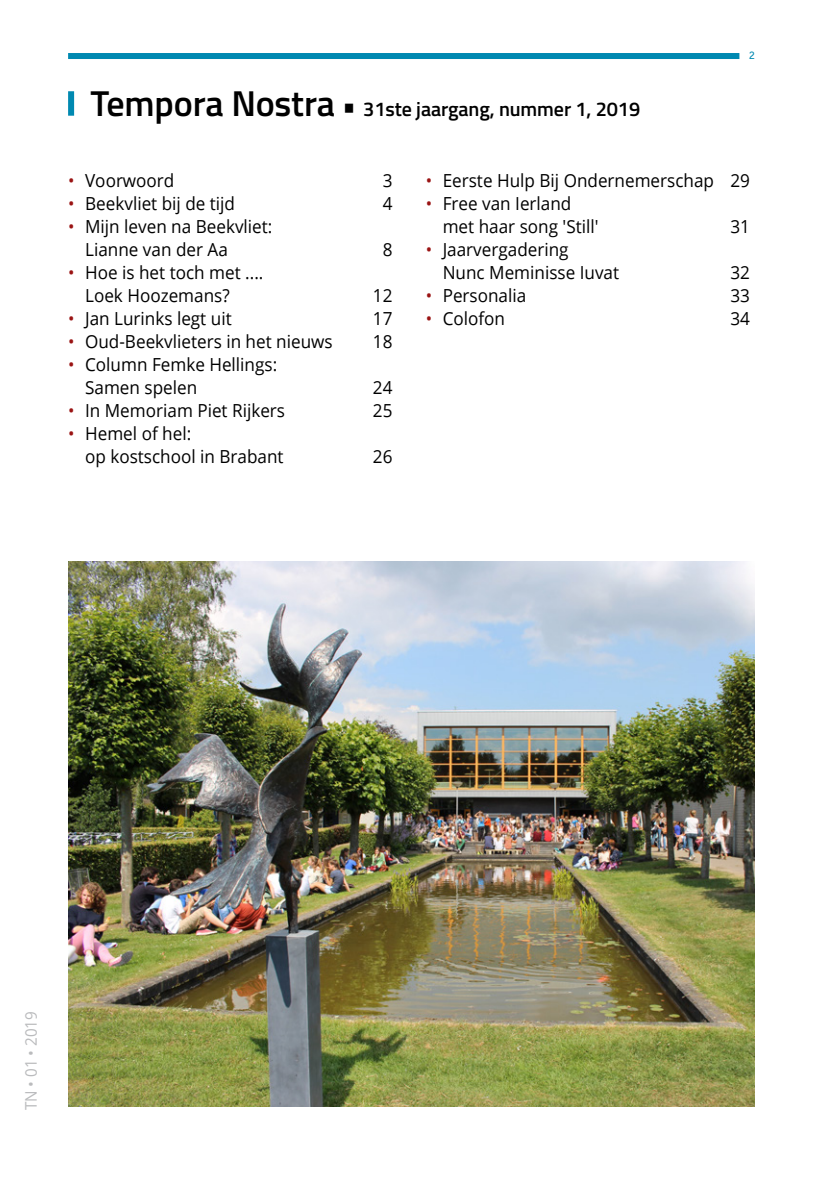
<style>
.page{position:relative;width:840px;height:1191px;background:#fff}
.page>*{position:absolute;margin:0;border:0;box-sizing:border-box;transform-origin:0 0}
.t1{font:600 20px "Titillium Web";letter-spacing:-.005em;color:#000}
.t2{font:18px/23px "Open Sans";color:#000;scale:.95 1}
.t3{font:16px "Open Sans";color:#babbbd;scale:.95 1}
.t4{font:700 10px "Bell Gothic BT";color:#0089b1}
.s1{font-size:36px}
.s2{font-size:32px}
.s3{color:#9a1414}
</style>
<div class="page">
<div style="left:68px;top:53px;width:671px;height:6px;background:#0089b1"></div>
<div style="left:68px;top:91px;width:6px;height:25px;background:#0089b1"></div>
<img style="left:68px;top:561px;width:686px;height:546px">
<p class="t1" style="left:90px;top:94px;width:551px"><span class="s1">Tempora Nostra</span> <span class="s2">•</span> 31ste jaargang, nummer 1, 2019</p>
<p class="t4" style="left:748px;top:49px;width:7px">2</p>
<p class="t2" style="left:68px;top:169px;width:113px"><span class="s3">•</span> Voorwoord</p>
<p class="t2" style="left:382px;top:169px;width:12px">3</p>
<p class="t2" style="left:68px;top:192px;width:177px"><span class="s3">•</span> Beekvliet bij de tijd</p>
<p class="t2" style="left:382px;top:192px;width:12px">4</p>
<p class="t2" style="left:85px;top:215px;width:199px;text-indent:-17px"><span class="s3">•</span> Mijn leven na Beekvliet:<br>Lianne van der Aa</p>
<p class="t2" style="left:382px;top:238px;width:12px">8</p>
<p class="t2" style="left:85px;top:261px;width:189px;text-indent:-17px"><span class="s3">•</span> Hoe is het toch met ....<br>Loek Hoozemans?</p>
<p class="t2" style="left:372px;top:284px;width:22px">12</p>
<p class="t2" style="left:68px;top:307px;width:174px"><span class="s3">•</span> Jan Lurinks legt uit</p>
<p class="t2" style="left:372px;top:307px;width:22px">17</p>
<p class="t2" style="left:68px;top:330px;width:280px"><span class="s3">•</span> Oud-Beekvlieters in het nieuws</p>
<p class="t2" style="left:372px;top:330px;width:22px">18</p>
<p class="t2" style="left:85px;top:353px;width:203px;text-indent:-17px"><span class="s3">•</span> Column Femke Hellings:<br>Samen spelen</p>
<p class="t2" style="left:372px;top:376px;width:22px">24</p>
<p class="t2" style="left:68px;top:399px;width:230px"><span class="s3">•</span> In Memoriam Piet Rijkers</p>
<p class="t2" style="left:372px;top:399px;width:22px">25</p>
<p class="t2" style="left:85px;top:422px;width:210px;text-indent:-17px"><span class="s3">•</span> Hemel of hel:<br>op kostschool in Brabant</p>
<p class="t2" style="left:372px;top:445px;width:22px">26</p>
<p class="t2" style="left:425px;top:169px;width:343px"><span class="s3">•</span> Eerste Hulp Bij Ondernemerschap 29</p>
<p class="t2" style="left:442px;top:192px;width:165px;text-indent:-17px"><span class="s3">•</span> Free van Ierland met haar song 'Still'</p>
<p class="t2" style="left:730px;top:215px;width:22px">31</p>
<p class="t2" style="left:442px;top:238px;width:187px;text-indent:-17px"><span class="s3">•</span> Jaarvergadering<br>Nunc Meminisse Iuvat</p>
<p class="t2" style="left:730px;top:261px;width:22px">32</p>
<p class="t2" style="left:425px;top:284px;width:107px"><span class="s3">•</span> Personalia</p>
<p class="t2" style="left:730px;top:284px;width:22px">33</p>
<p class="t2" style="left:425px;top:307px;width:85px"><span class="s3">•</span> Colofon</p>
<p class="t2" style="left:730px;top:307px;width:22px">34</p>
<p class="t3" style="left:20px;top:1110px;width:106px;rotate:-90deg">TN • 01 • 2019</p>
</div>
